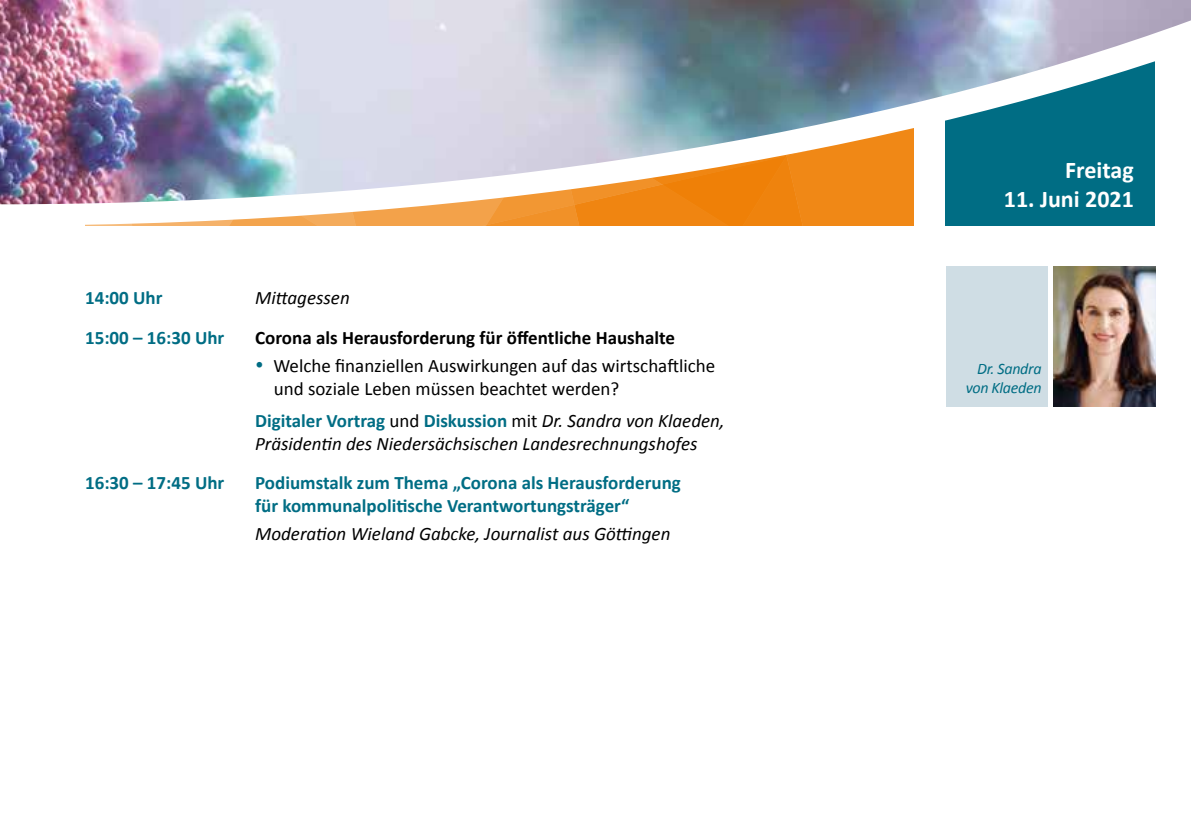
<style>
.page{position:relative;width:1191px;height:840px;background:#fff}
.page>*{position:absolute;margin:0;border:0;box-sizing:border-box;transform-origin:0 0}
.t1{font:700 24px "Calibri";color:#fff}
.t2{font:italic 19px/22.8px "Calibri";color:#000}
.t3{font:700 19px/22.8px "Calibri";color:#006d84}
.t4{font:19px/22.8px "Calibri";color:#000}
.t5{font:700 19px "Calibri";color:#000}
.t6{font:italic 16px/19.2px "Calibri";letter-spacing:-.02em;color:#006d84;text-align:right}
.s1{color:#006d84}
.s2{font-weight:700;font-style:normal;color:#006d84}
.s3{font-style:normal}
</style>
<div class="page">
<svg style="left:0;top:204px;width:1155px;height:21px"></svg>
<div style="left:946px;top:266px;width:102px;height:140px;background:#cfdde4"></div>
<img style="left:1053px;top:266px;width:102px;height:140px">
<img style="left:0;top:0;width:1191px;height:204px">
<p class="t3" style="left:85px;top:286px;width:79px">14:00 Uhr</p>
<p class="t2" style="left:255px;top:285px;width:96px">Mittagessen</p>
<p class="t3" style="left:85px;top:326px;width:141px">15:00 – 16:30 Uhr</p>
<p class="t5" style="left:255px;top:325px;width:421px">Corona als Herausforderung für öffentliche Haushalte</p>
<p class="t4" style="left:274px;top:354px;width:443px;text-indent:-19px"><span class="s1">•</span> Welche finanziellen Auswirkungen auf das wirtschaftliche und soziale Leben müssen beachtet werden?</p>
<p class="t2" style="left:255px;top:408px;width:471px"><span class="s2">Digitaler Vortrag</span> <span class="s3">und</span> <span class="s2">Diskussion</span> <span class="s3">mit</span> Dr. Sandra von Klaeden,<br>Präsidentin des Niedersächsischen Landesrechnungshofes</p>
<p class="t3" style="left:85px;top:471px;width:141px">16:30 – 17:45 Uhr</p>
<p class="t3" style="left:255px;top:471px;width:427px">Podiumstalk zum Thema „Corona als Herausforderung für kommunalpolitische Verantwortungsträger“</p>
<p class="t2" style="left:255px;top:521px;width:417px">Moderation Wieland Gabcke, Journalist aus Göttingen</p>
<p class="t1" style="left:1065px;top:155px;width:70px">Freitag</p>
<p class="t1" style="left:1004px;top:184px;width:131px">11. Juni 2021</p>
<p class="t6" style="left:965px;top:358px;width:77px">Dr. Sandra von Klaeden</p>
</div>
